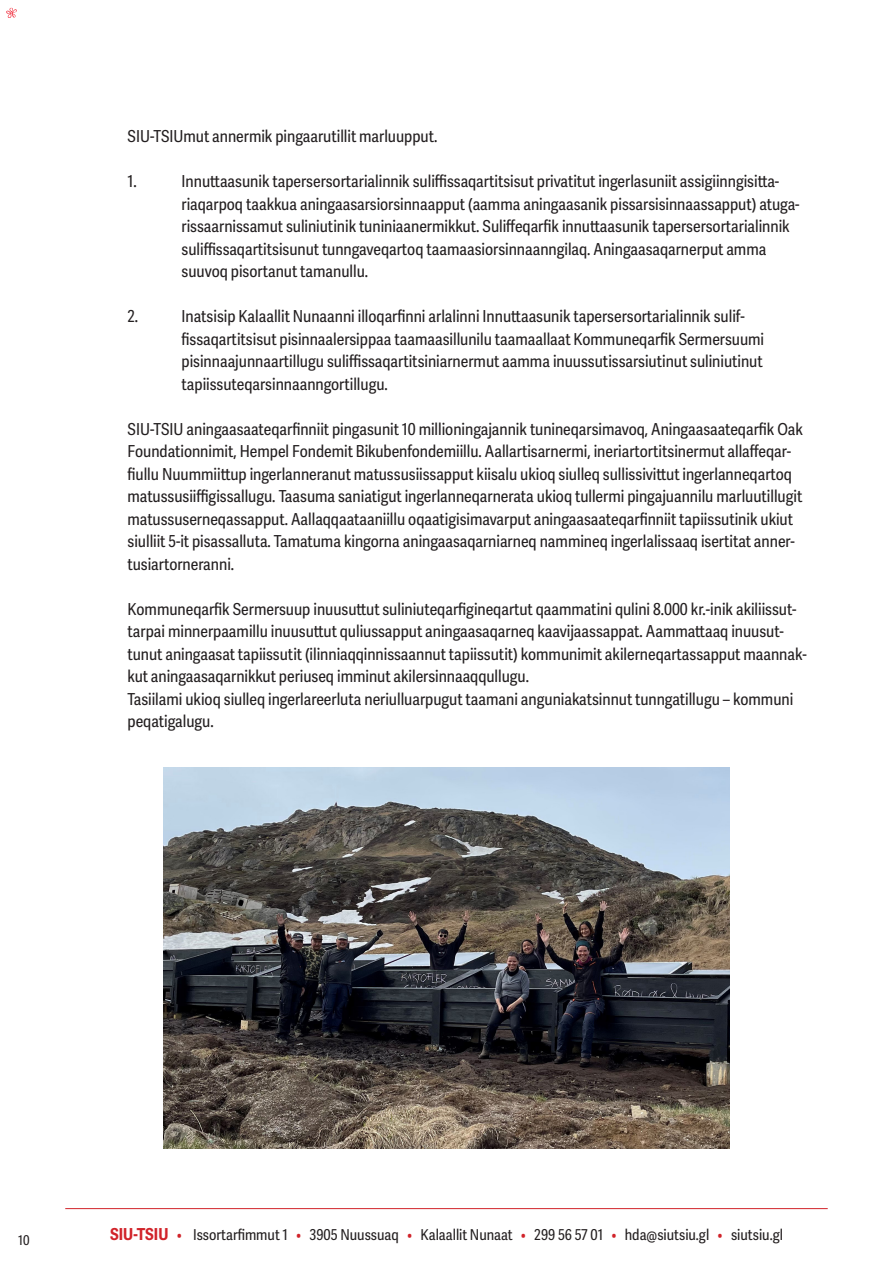
<style>
.page{position:relative;width:893px;height:1263px;background:#fff}
.page>*{position:absolute;margin:0;border:0;box-sizing:border-box;transform-origin:0 0}
.t1{font:16.5px/22.5px "Adelle Sans Cnd";color:#231f20}
.t2{font:15px "Adelle Sans Cnd";color:#231f20}
.t3{font:13.5px "Adelle Sans Cnd";color:#231f20}
.s1{font-weight:700;font-size:16.5px;color:#d1232a}
.s2{color:#d1232a}
</style>
<div class="page">
<svg style="left:6px;top:7px;width:11px;height:11px"></svg>
<hr style="left:65px;top:1208px;width:763px;height:1px;background:#d1232a">
<img style="left:164px;top:767px;width:565px;height:381px">
<p class="t1" style="left:128px;top:126px;width:311px">SIU-TSIUmut annermik pingaarutillit marluupput.</p>
<p class="t1" style="left:128px;top:171px;width:11px">1.</p>
<p class="t1" style="left:182px;top:171px;width:619px">Innuttaasunik tapersersortarialinnik suliffissaqartitsisut privatitut ingerlasuniit assigiinngisitta&shy;riaqarpoq taakkua aningaasarsiorsinnaapput (aamma aningaasanik pissarsisinnaassapput) atuga&shy;rissaarnissamut suliniutinik tuniniaanermikkut. Suliffeqarfik innuttaasunik tapersersortarialinnik suliffissaqartitsisunut tunngaveqartoq taamaasiorsinnaanngilaq. Aningaasaqarnerput amma suuvoq pisortanut tamanullu.</p>
<p class="t1" style="left:128px;top:306px;width:12px">2.</p>
<p class="t1" style="left:182px;top:306px;width:584px">Inatsisip Kalaallit Nunaanni illoqarfinni arlalinni Innuttaasunik tapersersortarialinnik sulif&shy;fissaqartitsisut pisinnaalersippaa taamaasillunilu taamaallaat Kommuneqarfik Sermersuumi</p>
<p class="t1" style="left:182px;top:351px;width:583px">pisinnaajunnaartillugu suliffissaqartitsiniarnermut aamma inuussutissarsiutinut suliniutinut tapiissuteqarsinnaanngortillugu.</p>
<p class="t1" style="left:128px;top:418px;width:677px">SIU-TSIU aningaasaateqarfinniit pingasunit 10 millioningajannik tunineqarsimavoq, Aningaasaateqarfik Oak Foundationnimit, Hempel Fondemit Bikubenfondemiillu. Aallartisarnermi, ineriartortitsinermut allaffeqar&shy;fiullu Nuummiittup ingerlanneranut matussusiissapput kiisalu ukioq siulleq sullissivittut ingerlanneqartoq matussusiiffigissallugu. Taasuma saniatigut ingerlanneqarnerata ukioq tullermi pingajuannilu marluutillugit matussuserneqassapput. Aallaqqaataaniillu oqaatigisimavarput aningaasaateqarfinniit tapiissutinik ukiut siulliit 5-it pisassalluta. Tamatuma kingorna aningaasaqarniarneq nammineq ingerlalissaaq isertitat anner&shy;tusiartorneranni.</p>
<p class="t1" style="left:128px;top:598px;width:681px">Kommuneqarfik Sermersuup inuusuttut suliniuteqarfigineqartut qaammatini qulini 8.000 kr.-inik akiliissut&shy;tarpai minnerpaamillu inuusuttut quliussapput aningaasaqarneq kaavijaassappat. Aammattaaq inuusut&shy;tunut aningaasat tapiissutit (ilinniaqqinnissaannut tapiissutit) kommunimit akilerneqartassapput maannak&shy;kut aningaasaqarnikkut periuseq imminut akilersinnaaqqullugu.</p>
<p class="t1" style="left:128px;top:688px;width:667px">Tasiilami ukioq siulleq ingerlareerluta neriulluarpugut taamani anguniakatsinnut tunngatillugu – kommuni peqatigalugu.</p>
<p class="t3" style="left:18px;top:1232px;width:13px">10</p>
<p class="t2" style="left:110px;top:1226px;width:674px"><span class="s1">SIU-TSIU</span> <span class="s2">•</span> Issortarfimmut 1 <span class="s2">•</span> 3905 Nuussuaq <span class="s2">•</span> Kalaallit Nunaat <span class="s2">•</span> 299 56 57 01 <span class="s2">•</span> hda@siutsiu.gl <span class="s2">•</span> siutsiu.gl</p>
</div>
